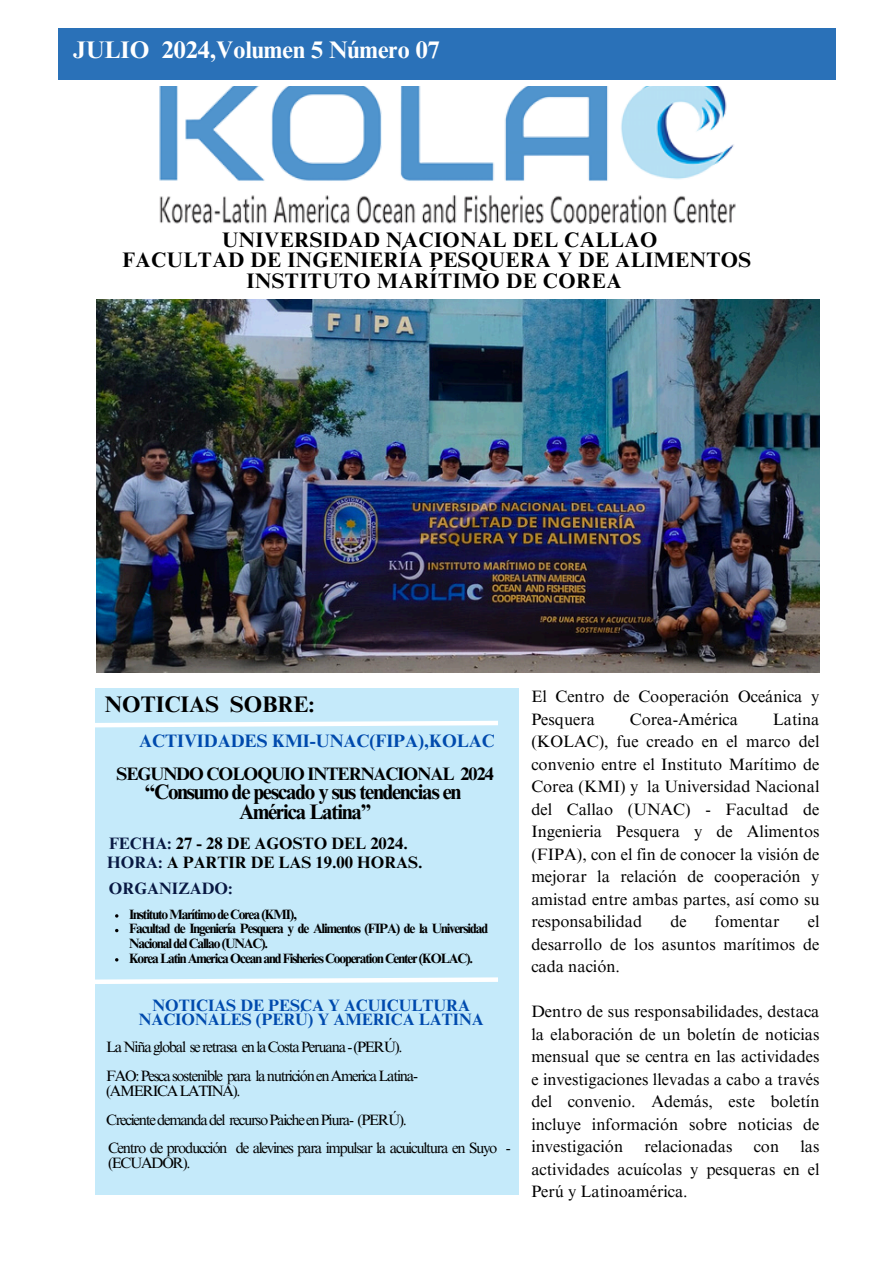
<style>
.page{position:relative;width:894px;height:1264px;background:#fff}
.page>*{position:absolute;margin:0;border:0;box-sizing:border-box;transform-origin:0 0}
.t1{font:700 24px "Times NRMT Pro";color:#fff}
.t2{font:700 22.5px "Times NRMT Pro";color:#000}
.t3{font:700 21px/20.2px "Times NRMT Pro";letter-spacing:.025em;color:#000;text-align:center}
.t4{font:700 21px/20.2px "Times NRMT Pro";letter-spacing:-.055em;color:#000;text-align:center}
.t5{font:700 18px "Times NRMT Pro";letter-spacing:-.055em;color:#000}
.t6{font:700 18px "Times NRMT Pro";color:#004aad}
.t7{font:16.5px/22.5px "Times NRMT Pro";color:#000;text-align:justify}
.t8{font:700 16.5px/14.7px "Times NRMT Pro";color:#004aad;text-align:center}
.t9{font:700 16.5px "Times NRMT Pro";color:#000}
.t10{font:700 16.5px "Times NRMT Pro";color:#081842}
.t11{font:15px/14.7px "Times NRMT Pro";letter-spacing:-.085em;color:#000}
.t12{font:700 13.5px/14.7px "Times NRMT Pro";letter-spacing:-.08em;color:#000}
.s1{color:#081842}
</style>
<div class="page">
<div style="left:58px;top:29px;width:777px;height:50px;background:#2a71b8"></div>
<img style="left:159px;top:86px;width:577px;height:137px">
<img style="left:96px;top:300px;width:722px;height:372px">
<div style="left:95px;top:688px;width:423px;height:506px;background:#c5eafa"></div>
<svg style="left:95px;top:720px;width:403px;height:8px"></svg>
<svg style="left:95px;top:977px;width:403px;height:7px"></svg>
<h1 class="t1" style="left:73px;top:40px;width:368px">JULIO 2024,Volumen 5 Número 07</h1>
<p class="t3" style="left:122px;top:232px;width:630px">UNIVERSIDAD NACIONAL DEL CALLAO<br>FACULTAD DE INGENIERÍA PESQUERA Y DE ALIMENTOS<br>INSTITUTO MARÍTIMO DE COREA</p>
<p class="t2" style="left:105px;top:695px;width:211px">NOTICIAS SOBRE:</p>
<h5 class="t6" style="left:139px;top:733px;width:357px">ACTIVIDADES KMI-UNAC(FIPA),KOLAC</h5>
<p class="t5" style="left:116px;top:767px;width:378px">SEGUNDO COLOQUIO INTERNACIONAL 2024</p>
<p class="t4" style="left:145px;top:784px;width:318px">“Consumo de pescado y sus tendencias en<br>América Latina”</p>
<p class="t9" style="left:109px;top:837px;width:300px"><span class="s1">FECHA:</span> 27 - 28 DE AGOSTO DEL 2024.</p>
<p class="t9" style="left:107px;top:856px;width:317px"><span class="s1">HORA:</span> A PARTIR DE LAS 19.00 HORAS.</p>
<p class="t10" style="left:109px;top:881px;width:125px">ORGANIZADO:</p>
<p class="t12" style="left:129px;top:908px;width:169px">Instituto Marítimo de Corea (KMI),</p>
<p class="t12" style="left:129px;top:923px;width:360px">Facultad de Ingeniería Pesquera y de Alimentos (FIPA) de la Universidad<br>Nacional del Callao (UNAC).</p>
<h6 class="t12" style="left:129px;top:952px;width:345px">Korea Latin America Ocean and Fisheries Cooperation Center (KOLAC).</h6>
<h5 class="t8" style="left:139px;top:999px;width:346px">NOTICIAS DE PESCA Y ACUICULTURA<br>NACIONALES (PERÚ) Y AMERICA LATINA</h5>
<h5 class="t11" style="left:106px;top:1041px;width:298px">La Niña global se retrasa en la Costa Peruana - (PERÚ).</h5>
<p class="t11" style="left:106px;top:1070px;width:313px">FAO: Pesca sostenible para la nutrición en America Latina-</p>
<h5 class="t11" style="left:106px;top:1085px;width:136px">(AMERICA LATINA).</h5>
<h5 class="t11" style="left:106px;top:1113px;width:302px">Creciente demanda del recurso Paiche en Piura- (PERÚ).</h5>
<p class="t11" style="left:108px;top:1142px;width:404px">Centro de producción de alevines para impulsar la acuicultura en Suyo - (ECUADOR).</p>
<p class="t7" style="left:531px;top:687px;width:289px">El Centro de Cooperación Oceánica y<br>Pesquera</p>
<p class="t7" style="left:531px;top:709px;width:289px;text-indent:241px">Latina (KOLAC), fue creado en el marco del convenio entre el Instituto Marítimo de Corea (KMI) y la Universidad Nacional del Callao (UNAC) - Facultad de Ingenieria Pesquera y de Alimentos (FIPA), con el fin de conocer la visión de mejorar la relación de cooperación y amistad entre ambas partes, así como su responsabilidad</p>
<p class="t7" style="left:629px;top:709px;width:110px">Corea-América</p>
<p class="t7" style="left:531px;top:912px;width:289px;text-indent:276px">el desarrollo de los asuntos marítimos de cada nación.</p>
<h3 class="t7" style="left:531px;top:1002px;width:289px">Dentro de sus responsabilidades, destaca la elaboración de un boletín de noticias mensual que se centra en las actividades e investigaciones llevadas a cabo a través del convenio. Además, este boletín incluye información sobre noticias de investigación</h3>
<p class="t7" style="left:670px;top:912px;width:18px">de</p>
<p class="t7" style="left:714px;top:912px;width:66px">fomentar</p>
<h3 class="t7" style="left:644px;top:1137px;width:90px">relacionadas</h3>
<h3 class="t7" style="left:753px;top:1137px;width:27px">con</h3>
<h3 class="t7" style="left:531px;top:1137px;width:289px;text-indent:269px">las actividades acuícolas y pesqueras en el Perú y Latinoamérica.</h3>
</div>
